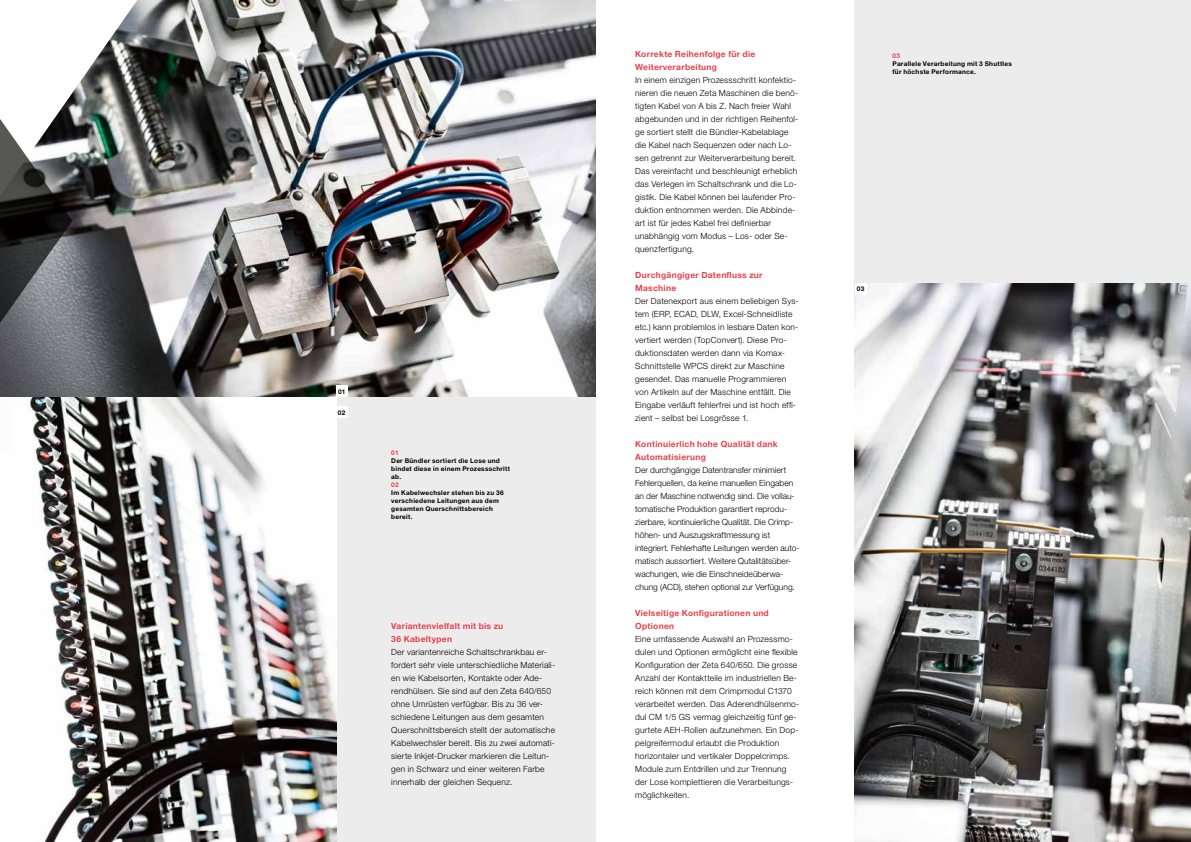
<style>
.page{position:relative;width:1191px;height:842px;background:#fff}
.page>*{position:absolute;margin:0;border:0;box-sizing:border-box;transform-origin:0 0}
.t1{font:300 8.5px/13px "Helvetica Neue LT Std";letter-spacing:.02em;color:#000}
.t2{font:700 8.5px/13px "Helvetica Neue LT Std";letter-spacing:.03em;color:#e8414e}
.t3{font:700 6.5px/8px "Helvetica Neue LT Std";letter-spacing:.035em;color:#000}
.t4{font:700 6.5px "Helvetica Neue LT Std";color:#e8414e}
</style>
<div class="page">
<div style="left:855px;top:0;width:336px;height:530px;background:#edeced"></div>
<div style="left:0;top:397px;width:595px;height:445px;background:#edeced"></div>
<img style="left:855px;top:283px;width:336px;height:559px">
<img style="left:0;top:397px;width:336px;height:445px">
<img style="left:137px;top:0;width:458px;height:397px">
<svg style="left:0;top:1px;width:137px;height:420px"></svg>
<div style="left:336px;top:386px;width:11px;height:11px;background:#fff"></div>
<div style="left:336px;top:406px;width:11px;height:12px;background:#fff"></div>
<div style="left:855px;top:283px;width:11px;height:12px;background:#fff"></div>
<p class="t3" style="left:338px;top:387px;width:9px">01</p>
<p class="t3" style="left:338px;top:408px;width:9px">02</p>
<p class="t4" style="left:391px;top:448px;width:9px">01</p>
<p class="t3" style="left:391px;top:456px;width:120px">Der Bündler sortiert die Lose und bindet diese in einem Prozessschritt ab.</p>
<p class="t4" style="left:391px;top:480px;width:9px">02</p>
<p class="t3" style="left:391px;top:488px;width:114px">Im Kabelwechsler stehen bis zu 36 verschiedene Leitungen aus dem gesamten Querschnittsbereich bereit.</p>
<p class="t2" style="left:391px;top:619px;width:113px">Variantenvielfalt mit bis zu<br>36 Kabeltypen</p>
<p class="t1" style="left:391px;top:645px;width:165px">Der variantenreiche Schaltschrankbau er&shy;fordert sehr viele unterschiedliche Materiali&shy;en wie Kabelsorten, Kontakte oder Ade&shy;rendhülsen. Sie sind auf den Zeta 640/650 ohne Umrüsten verfügbar. Bis zu 36 ver&shy;schiedene Leitungen aus dem gesamten Querschnittsbereich stellt der automatische Kabelwechsler bereit. Bis zu zwei automati&shy;sierte Inkjet-Drucker markieren die Leitun&shy;gen in Schwarz und einer weiteren Farbe innerhalb der gleichen Sequenz.</p>
<p class="t2" style="left:635px;top:48px;width:122px">Korrekte Reihenfolge für die<br>Weiterverarbeitung</p>
<p class="t1" style="left:635px;top:74px;width:165px">In einem einzigen Prozessschritt konfektio&shy;nieren die neuen Zeta Maschinen die benö&shy;tigten Kabel von A bis Z. Nach freier Wahl abgebunden und in der richtigen Reihenfol&shy;ge sortiert stellt die Bündler-Kabelablage die Kabel nach Sequenzen oder nach Lo&shy;sen getrennt zur Weiterverarbeitung bereit.<br>Das vereinfacht und beschleunigt erheblich das Verlegen im Schaltschrank und die Lo&shy;gistik. Die Kabel können bei laufender Pro&shy;duktion entnommen werden. Die Abbinde&shy;art ist für jedes Kabel frei definierbar unabhängig vom Modus – Los- oder Se&shy;quenzfertigung.</p>
<p class="t2" style="left:635px;top:269px;width:129px">Durchgängiger Datenfluss zur<br>Maschine</p>
<p class="t1" style="left:635px;top:295px;width:165px">Der Datenexport aus einem beliebigen Sys&shy;tem (ERP, ECAD, DLW, Excel-Schneidliste etc.) kann problemlos in lesbare Daten kon&shy;vertiert werden (TopConvert). Diese Pro&shy;duktionsdaten werden dann via Komax-Schnittstelle WPCS direkt zur Maschine gesendet. Das manuelle Programmieren von Artikeln auf der Maschine entfällt. Die Eingabe verläuft fehlerfrei und ist hoch effi&shy;zient – selbst bei Losgrösse 1.</p>
<p class="t2" style="left:635px;top:438px;width:144px">Kontinuierlich hohe Qualität dank<br>Automatisierung</p>
<p class="t1" style="left:635px;top:464px;width:166px">Der durchgängige Datentransfer minimiert Fehlerquellen, da keine manuellen Eingaben an der Maschine notwendig sind. Die vollau&shy;tomatische Produktion garantiert reprodu&shy;zierbare, kontinuierliche Qualität. Die Crimp&shy;höhen- und Auszugskraftmessung ist integriert. Fehlerhafte Leitungen werden auto&shy;matisch aussortiert. Weitere Qutalitätsüber&shy;wachungen, wie die Einschneideüberwa&shy;chung (ACD), stehen optional zur Verfügung.</p>
<p class="t2" style="left:635px;top:607px;width:135px">Vielseitige Konfigurationen und<br>Optionen</p>
<p class="t1" style="left:635px;top:633px;width:165px">Eine umfassende Auswahl an Prozessmo&shy;dulen und Optionen ermöglicht eine flexible Konfiguration der Zeta 640/650. Die grosse Anzahl der Kontaktteile im industriellen Be&shy;reich können mit dem Crimpmodul C1370 verarbeitet werden. Das Aderendhülsenmo&shy;dul CM 1/5 GS vermag gleichzeitig fünf ge&shy;gurtete AEH-Rollen aufzunehmen. Ein Dop&shy;pelgreifermodul erlaubt die Produktion horizontaler und vertikaler Doppelcrimps.<br>Module zum Entdrillen und zur Trennung der Lose komplettieren die Verarbeitungs&shy;möglichkeiten.</p>
<p class="t4" style="left:892px;top:52px;width:9px">03</p>
<p class="t3" style="left:892px;top:59px;width:121px">Parallele Verarbeitung mit 3 Shuttles für höchste Performance.</p>
<p class="t3" style="left:857px;top:285px;width:9px">03</p>
</div>
